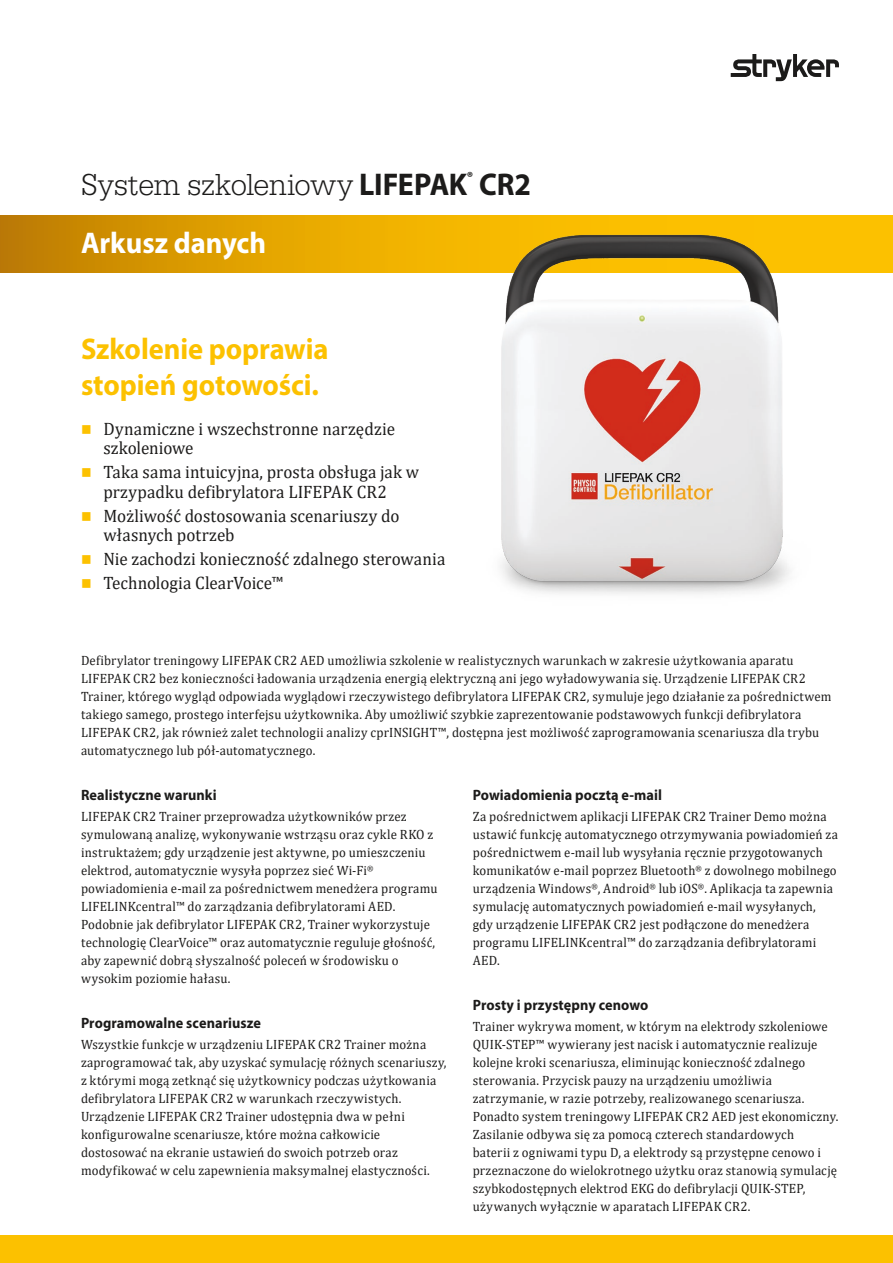
<style>
.page{position:relative;width:893px;height:1263px;background:#fff}
.page>*{position:absolute;margin:0;border:0;box-sizing:border-box;transform-origin:0 0}
.t1{font:300 31.5px "URW Egyptienne TOT";color:#1c1b1a;scale:.95 1}
.t2{font:700 30px/36px "Myriad Pro";letter-spacing:-.005em;color:#fcc100;scale:.95 1}
.t3{font:700 30px "Myriad Pro";color:#fff;scale:.95 1}
.t4{font:18px/19.5px "Cambria";letter-spacing:.005em;color:#1c1b1a;scale:.95 1}
.t5{font:700 15px "Myriad Pro";letter-spacing:.005em;color:#1c1b1a;scale:.95 1}
.t6{font:13.5px/18px "Cambria";letter-spacing:.02em;color:#1c1b1a;scale:.95 1}
.s1{font-family:"Myriad Pro";font-weight:700}
</style>
<div class="page">
<svg style="left:731px;top:54px;width:108px;height:27px"></svg>
<div style="left:0;top:1236px;width:893px;height:27px;background:#fcc100"></div>
<svg style="left:0;top:216px;width:893px;height:57px"></svg>
<img style="left:460px;top:222px;width:426px;height:372px">
<h1 class="t1" style="left:81px;top:166px;width:475px">System szkoleniowy <span class="s1">LIFEPAK</span><sup>®</sup> <span class="s1">CR2</span></h1>
<h2 class="t3" style="left:81px;top:224px;width:196px">Arkusz danych</h2>
<h2 class="t2" style="left:81px;top:330px;width:262px">Szkolenie poprawia stopień gotowości.</h2>
<h3 class="t4" style="left:104px;top:419px;width:308px">Dynamiczne i wszechstronne narzędzie szkoleniowe</h3>
<h3 class="t4" style="left:104px;top:462px;width:334px">Taka sama intuicyjna, prosta obsługa jak w przypadku defibrylatora LIFEPAK CR2</h3>
<h3 class="t4" style="left:104px;top:506px;width:313px">Możliwość dostosowania scenariuszy do własnych potrzeb</h3>
<h3 class="t4" style="left:104px;top:547px;width:361px;line-height:24px">Nie zachodzi konieczność zdalnego sterowania<br>Technologia ClearVoice™</h3>
<p class="t6" style="left:81px;top:652px;width:791px">Defibrylator treningowy LIFEPAK CR2 AED umożliwia szkolenie w realistycznych warunkach w zakresie użytkowania aparatu LIFEPAK CR2 bez konieczności ładowania urządzenia energią elektryczną ani jego wyładowywania się. Urządzenie LIFEPAK CR2<br>Trainer, którego wygląd odpowiada wyglądowi rzeczywistego defibrylatora LIFEPAK CR2, symuluje jego działanie za pośrednictwem takiego samego, prostego interfejsu użytkownika. Aby umożliwić szybkie zaprezentowanie podstawowych funkcji defibrylatora LIFEPAK CR2, jak również zalet technologii analizy cprINSIGHT™, dostępna jest możliwość zaprogramowania scenariusza dla trybu automatycznego lub pół-automatycznego.</p>
<p class="t5" style="left:81px;top:785px;width:144px">Realistyczne warunki</p>
<p class="t6" style="left:81px;top:808px;width:377px">LIFEPAK CR2 Trainer przeprowadza użytkowników przez symulowaną analizę, wykonywanie wstrząsu oraz cykle RKO z instruktażem; gdy urządzenie jest aktywne, po umieszczeniu elektrod, automatycznie wysyła poprzez sieć Wi-Fi<sup>® </sup>powiadomienia e-mail za pośrednictwem menedżera programu LIFELINKcentral™ do zarządzania defibrylatorami AED.<br>Podobnie jak defibrylator LIFEPAK CR2, Trainer wykorzystuje technologię ClearVoice™ oraz automatycznie reguluje głośność, aby zapewnić dobrą słyszalność poleceń w środowisku o wysokim poziomie hałasu.</p>
<p class="t5" style="left:81px;top:1013px;width:191px">Programowalne scenariusze</p>
<p class="t6" style="left:81px;top:1036px;width:386px">Wszystkie funkcje w urządzeniu LIFEPAK CR2 Trainer można zaprogramować tak, aby uzyskać symulację różnych scenariuszy, z którymi mogą zetknąć się użytkownicy podczas użytkowania defibrylatora LIFEPAK CR2 w warunkach rzeczywistych.<br>Urządzenie LIFEPAK CR2 Trainer udostępnia dwa w pełni konfigurowalne scenariusze, które można całkowicie dostosować na ekranie ustawień do swoich potrzeb oraz modyfikować w celu zapewnienia maksymalnej elastyczności.</p>
<p class="t5" style="left:473px;top:785px;width:201px">Powiadomienia pocztą e-mail</p>
<p class="t6" style="left:473px;top:808px;width:386px">Za pośrednictwem aplikacji LIFEPAK CR2 Trainer Demo można ustawić funkcję automatycznego otrzymywania powiadomień za pośrednictwem e-mail lub wysyłania ręcznie przygotowanych komunikatów e-mail poprzez Bluetooth<sup>®</sup> z dowolnego mobilnego urządzenia Windows<sup>®</sup>, Android<sup>®</sup> lub iOS<sup>®</sup>. Aplikacja ta zapewnia symulację automatycznych powiadomień e-mail wysyłanych, gdy urządzenie LIFEPAK CR2 jest podłączone do menedżera programu LIFELINKcentral™ do zarządzania defibrylatorami AED.</p>
<p class="t5" style="left:473px;top:995px;width:186px">Prosty i przystępny cenowo</p>
<p class="t6" style="left:473px;top:1018px;width:386px">Trainer wykrywa moment, w którym na elektrody szkoleniowe QUIK-STEP™ wywierany jest nacisk i automatycznie realizuje kolejne kroki scenariusza, eliminując konieczność zdalnego sterowania. Przycisk pauzy na urządzeniu umożliwia zatrzymanie, w razie potrzeby, realizowanego scenariusza.<br>Ponadto system treningowy LIFEPAK CR2 AED jest ekonomiczny.<br>Zasilanie odbywa się za pomocą czterech standardowych<br>baterii z ogniwami typu D, a elektrody są przystępne cenowo i przeznaczone do wielokrotnego użytku oraz stanowią symulację szybkodostępnych elektrod EKG do defibrylacji QUIK-STEP, używanych wyłącznie w aparatach LIFEPAK CR2.</p>
</div>
